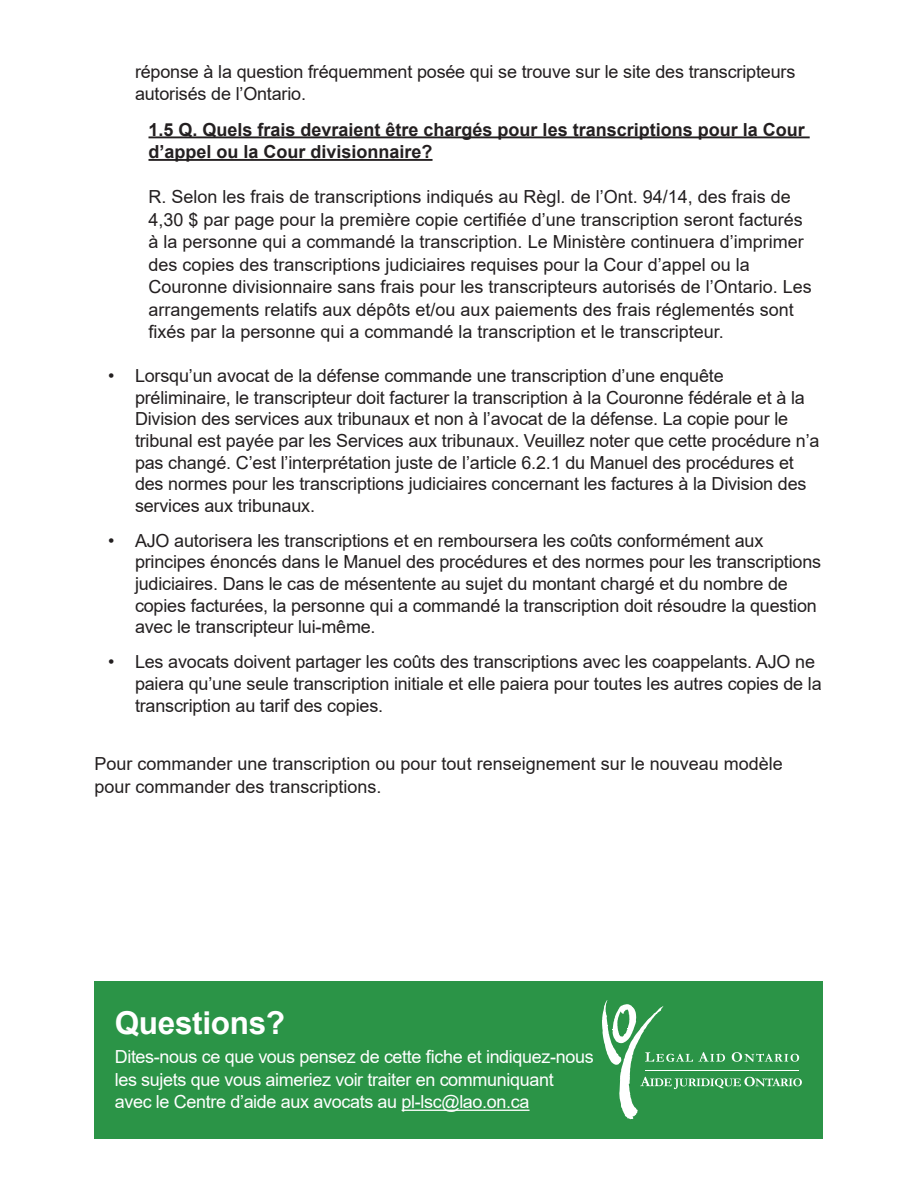
<style>
.page{position:relative;width:918px;height:1188px;background:#fff}
.page>*{position:absolute;margin:0;border:0;box-sizing:border-box;transform-origin:0 0}
.Heading_2{font:700 31.5px "Arial";letter-spacing:-.01em;color:#fff}
.t1{font:18px/21.6px "Arial";letter-spacing:-.01em;color:#231f20}
.t2{font:18px/22.5px "Arial";letter-spacing:-.02em;color:#fff}
.t3{font:700 18px/22.5px "Arial";color:#231f20}
</style>
<div class="page">
<div style="left:94px;top:981px;width:730px;height:157px;background:#2b9447"></div>
<hr style="left:402px;top:1110px;width:128px;height:1px;background:#fff">
<svg style="left:602px;top:1000px;width:200px;height:119px"></svg>
<hr style="left:148px;top:136px;width:662px;height:2px;background:#231f20">
<hr style="left:148px;top:159px;width:285px;height:2px;background:#231f20">
<p class="t1" style="left:135px;top:61px;width:662px">réponse à la question fréquemment posée qui se trouve sur le site des transcripteurs autorisés de l’Ontario.</p>
<p class="t3" style="left:148px;top:118px;width:658px">1.5 Q. Quels frais devraient être chargés pour les transcriptions pour la Cour d’appel ou la Cour divisionnaire?</p>
<p class="t1" style="left:148px;top:185px;width:665px;line-height:22.5px">R. Selon les frais de transcriptions indiqués au Règl. de l’Ont. 94/14, des frais de 4,30 $ par page pour la première copie certifiée d’une transcription seront facturés à la personne qui a commandé la transcription. Le Ministère continuera d’imprimer des copies des transcriptions judiciaires requises pour la Cour d’appel ou la Couronne divisionnaire sans frais pour les transcripteurs autorisés de l’Ontario. Les arrangements relatifs aux dépôts et/ou aux paiements des frais réglementés sont fixés par la personne qui a commandé la transcription et le transcripteur.</p>
<p class="t1" style="left:135px;top:365px;width:686px;text-indent:-27px">• Lorsqu’un avocat de la défense commande une transcription d’une enquête préliminaire, le transcripteur doit facturer la transcription à la Couronne fédérale et à la Division des services aux tribunaux et non à l’avocat de la défense. La copie pour le tribunal est payée par les Services aux tribunaux. Veuillez noter que cette procédure n’a pas changé. C’est l’interprétation juste de l’article 6.2.1 du Manuel des procédures et des normes pour les transcriptions judiciaires concernant les factures à la Division des services aux tribunaux.</p>
<p class="t1" style="left:135px;top:530px;width:688px;text-indent:-27px">• AJO autorisera les transcriptions et en remboursera les coûts conformément aux principes énoncés dans le Manuel des procédures et des normes pour les transcriptions judiciaires. Dans le cas de mésentente au sujet du montant chargé et du nombre de copies facturées, la personne qui a commandé la transcription doit résoudre la question avec le transcripteur lui-même.</p>
<p class="t1" style="left:135px;top:651px;width:688px;text-indent:-27px">• Les avocats doivent partager les coûts des transcriptions avec les coappelants. AJO ne paiera qu’une seule transcription initiale et elle paiera pour toutes les autres copies de la transcription au tarif des copies.</p>
<p class="t1" style="left:94px;top:752px;width:690px;line-height:22.5px">Pour commander une transcription ou pour tout renseignement sur le nouveau modèle pour commander des transcriptions.</p>
<h2 class="Heading_2" style="left:115px;top:1001px;width:172px">Questions?</h2>
<p class="t2" style="left:115px;top:1046px;width:481px">Dites‑nous ce que vous pensez de cette fiche et indiquez‑nous les sujets que vous aimeriez voir traiter en communiquant avec le Centre d’aide aux avocats au pl‑lsc@lao.on.ca</p>
</div>
